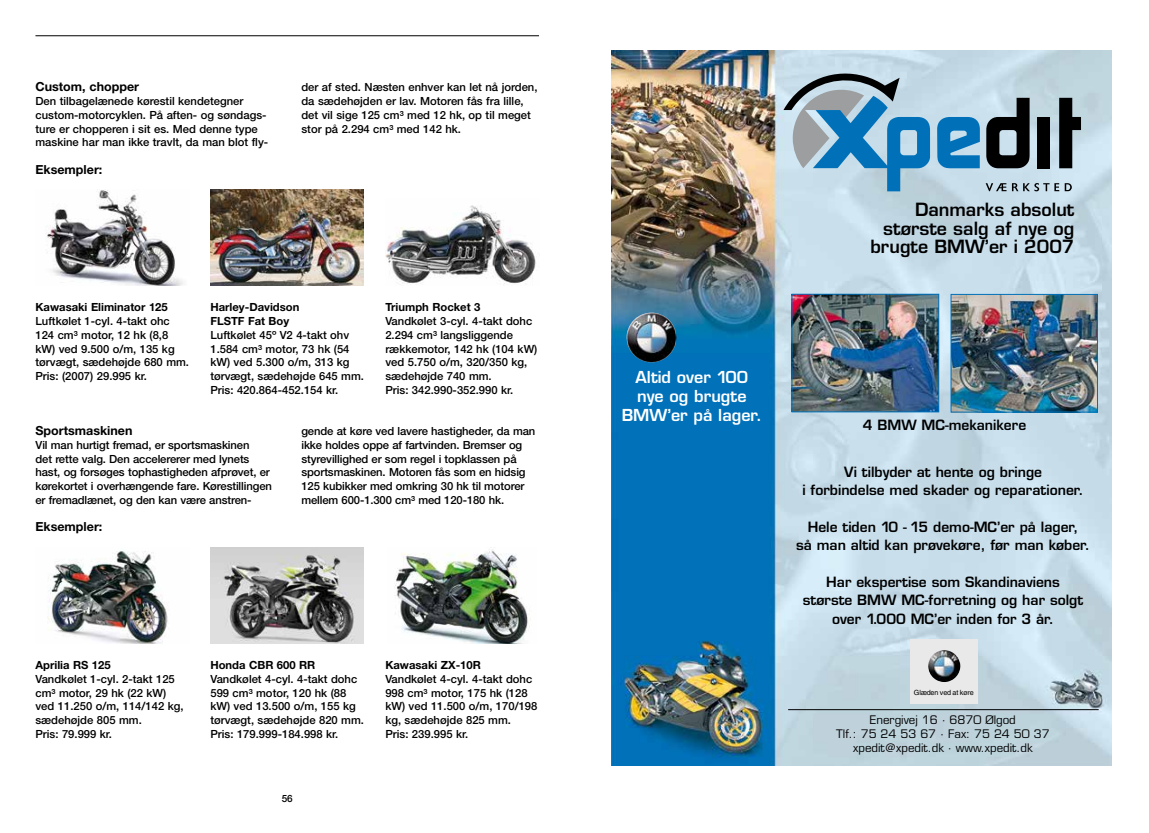
<style>
.page{position:relative;width:1149px;height:833px;background:#fff}
.page>*{position:absolute;margin:0;border:0;box-sizing:border-box;transform-origin:0 0}
.t1{font:600 17.75px/18.4px "Eurostile";color:#000;text-align:right}
.t2{font:600 16.12px/19px "Eurostile";color:#fff;text-align:center}
.t3{font:600 13.75px/18.4px "Eurostile";color:#000;text-align:center}
.t4{font:700 12.5px "Helvetica Neue";color:#000}
.t5{font:11.5px/13.8px "Eurostile";color:#000;text-align:center}
.t6{font:500 11.25px/13.8px "Helvetica Neue";color:#000}
.t7{font:700 11.25px/13.8px "Helvetica Neue";color:#000}
.t8{font:500 10px "Helvetica Neue";color:#000}
.t9{font:7.12px "Helvetica";letter-spacing:-.03em;color:#000}
</style>
<div class="page">
<hr style="left:35px;top:35px;width:504px;height:1px;background:#000">
<img style="left:611px;top:51px;width:499px;height:714px">
<svg style="left:936px;top:117px;width:43px;height:51px"></svg>
<svg style="left:985px;top:98px;width:44px;height:70px"></svg>
<div style="left:1037px;top:117px;width:13px;height:51px;background:#000"></div>
<svg style="left:1058px;top:98px;width:22px;height:70px"></svg>
<svg style="left:985px;top:183px;width:73px;height:8px"></svg>
<svg style="left:1064px;top:183px;width:7px;height:8px"></svg>
<svg style="left:783px;top:74px;width:146px;height:117px"></svg>
<img style="left:626px;top:313px;width:50px;height:49px">
<hr style="left:787px;top:709px;width:311px;height:1px;background:#000">
<img style="left:952px;top:296px;width:143px;height:114px">
<div style="left:950px;top:294px;width:147px;height:118px;border:1px solid #0071b9"></div>
<img style="left:793px;top:296px;width:143px;height:114px">
<div style="left:791px;top:294px;width:147px;height:118px;border:1px solid #0071b9"></div>
<div style="left:909px;top:640px;width:68px;height:64px;background:#e9e9ea"></div>
<img style="left:928px;top:650px;width:32px;height:32px">
<img style="left:45px;top:189px;width:138px;height:97px">
<img style="left:210px;top:189px;width:153px;height:97px">
<img style="left:385px;top:205px;width:151px;height:79px">
<img style="left:47px;top:551px;width:121px;height:93px">
<img style="left:210px;top:547px;width:153px;height:97px">
<img style="left:394px;top:547px;width:137px;height:97px">
<p class="t4" style="left:35px;top:79px;width:105px">Custom, chopper</p>
<p class="t6" style="left:35px;top:94px;width:234px">Den tilbagelænede kørestil kendetegner custom-motorcyklen. På aften- og søndags&shy;ture er chopperen i sit es. Med denne type maskine har man ikke travlt, da man blot fly-</p>
<p class="t4" style="left:35px;top:162px;width:68px">Eksempler:</p>
<p class="t6" style="left:301px;top:80px;width:237px">der af sted. Næsten enhver kan let nå jorden, da sædehøjden er lav. Motoren fås fra lille, det vil sige 125 cm³ med 12 hk, op til meget stor på 2.294 cm³ med 142 hk.</p>
<p class="t7" style="left:35px;top:300px;width:134px">Kawasaki Eliminator 125</p>
<p class="t6" style="left:35px;top:314px;width:155px">Luftkølet 1-cyl. 4-takt ohc<br>124 cm³ motor, 12 hk (8,8 kW) ved 9.500 o/m, 135 kg tørvægt, sædehøjde 680 mm.<br>Pris: (2007) 29.995 kr.</p>
<p class="t7" style="left:210px;top:300px;width:90px">Harley-Davidson<br>FLSTF Fat Boy</p>
<p class="t6" style="left:210px;top:328px;width:155px">Luftkølet 45º V2 4-takt ohv<br>1.584 cm³ motor, 73 hk (54 kW) ved 5.300 o/m, 313 kg tørvægt, sædehøjde 645 mm.<br>Pris: 420.864-452.154 kr.</p>
<p class="t7" style="left:385px;top:300px;width:96px">Triumph Rocket 3</p>
<p class="t6" style="left:385px;top:314px;width:153px">Vandkølet 3-cyl. 4-takt dohc<br>2.294 cm³ langsliggende rækkemotor, 142 hk (104 kW) ved 5.750 o/m, 320/350 kg, sædehøjde 740 mm.<br>Pris: 342.990-352.990 kr.</p>
<p class="t4" style="left:35px;top:423px;width:98px">Sportsmaskinen</p>
<p class="t6" style="left:35px;top:438px;width:238px">Vil man hurtigt fremad, er sportsmaskinen<br>det rette valg. Den accelererer med lynets hast, og forsøges tophastigheden afprøvet, er kørekortet i overhængende fare. Kørestillingen er fremadlænet, og den kan være anstren-</p>
<p class="t4" style="left:35px;top:519px;width:68px">Eksempler:</p>
<p class="t6" style="left:301px;top:424px;width:235px">gende at køre ved lavere hastigheder, da man ikke holdes oppe af fartvinden. Bremser og styrevillighed er som regel i topklassen på sportsmaskinen. Motoren fås som en hidsig 125 kubikker med omkring 30 hk til motorer mellem 600-1.300 cm³ med 120-180 hk.</p>
<p class="t7" style="left:35px;top:658px;width:77px">Aprilia RS 125</p>
<p class="t6" style="left:35px;top:672px;width:150px">Vandkølet 1-cyl. 2-takt 125 cm³ motor, 29 hk (22 kW) ved 11.250 o/m, 114/142 kg, sædehøjde 805 mm.<br>Pris: 79.999 kr.</p>
<p class="t7" style="left:210px;top:658px;width:106px">Honda CBR 600 RR</p>
<p class="t6" style="left:210px;top:672px;width:155px">Vandkølet 4-cyl. 4-takt dohc<br>599 cm³ motor, 120 hk (88 kW) ved 13.500 o/m, 155 kg tørvægt, sædehøjde 820 mm.<br>Pris: 179.999-184.998 kr.</p>
<p class="t7" style="left:385px;top:658px;width:97px">Kawasaki ZX-10R</p>
<p class="t6" style="left:385px;top:672px;width:153px">Vandkølet 4-cyl. 4-takt dohc<br>998 cm³ motor, 175 hk (128 kW) ved 11.500 o/m, 170/198 kg, sædehøjde 825 mm.<br>Pris: 239.995 kr.</p>
<p class="t8" style="left:281px;top:792px;width:13px">56</p>
<h1 class="t1" style="left:870px;top:200px;width:205px">Danmarks absolut største salg af nye og brugte BMW’er i 2007</h1>
<h2 class="t2" style="left:621px;top:367px;width:142px">Altid over 100 nye og brugte<br>BMW’er på lager.</h2>
<p class="t3" style="left:862px;top:415px;width:165px">4 BMW MC-mekanikere</p>
<p class="t3" style="left:802px;top:462px;width:283px">Vi tilbyder at hente og bringe<br>i forbindelse med skader og reparationer.</p>
<p class="t3" style="left:795px;top:517px;width:295px">Hele tiden 10 - 15 demo-MC’er på lager,<br>så man altid kan prøvekøre, før man køber.</p>
<p class="t3" style="left:802px;top:572px;width:282px">Har ekspertise som Skandinaviens største BMW MC-forretning og har solgt over 1.000 MC’er inden for 3 år.</p>
<p class="t9" style="left:913px;top:689px;width:61px">Glæden ved at køre</p>
<p class="t5" style="left:836px;top:713px;width:215px">Energivej 16 · 6870 Ølgod<br>Tlf.: 75 24 53 67 · Fax: 75 24 50 37 xpedit@xpedit.dk · www.xpedit.dk</p>
</div>
